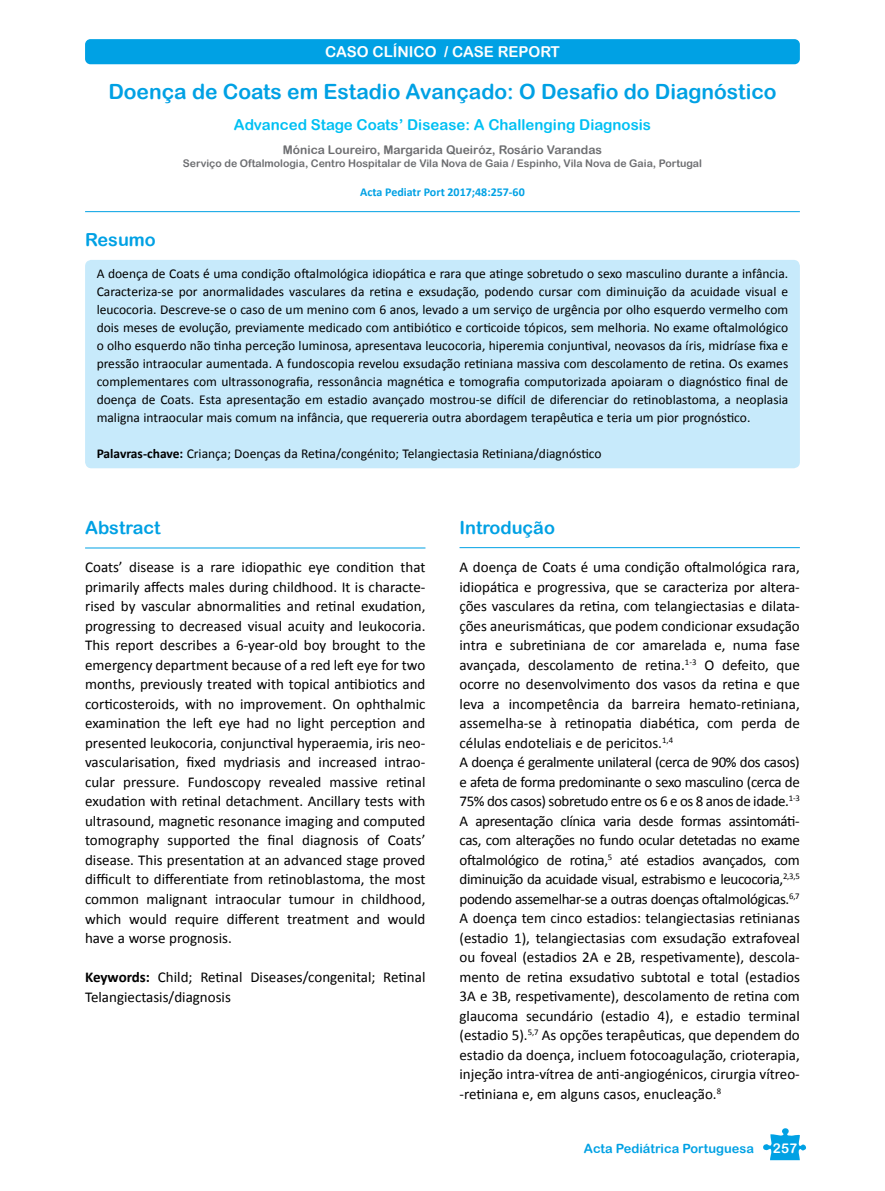
<style>
.page{position:relative;width:885px;height:1191px;background:#fff}
.page>*{position:absolute;margin:0;border:0;box-sizing:border-box;transform-origin:0 0}
.t1{font:21px "Arial Rounded MT Bold";color:#00a1e4}
.t2{font:18px "Arial Rounded MT Bold";color:#00a1e4}
.t3{font:15px/19.5px "Calibri";color:#000}
.t4{font:15px "Arial Rounded MT Bold";color:#00c0f3}
.t5{font:15px "Arial Rounded MT Bold";color:#fff}
.t6{font:13.5px/18px "Calibri";color:#000;text-align:justify}
.t7{font:13.5px "Arial Rounded MT Bold";color:#fff}
.t8{font:12.75px "Arial Rounded MT Bold";color:#00a1e4}
.t9{font:12px "Arial Rounded MT Bold";color:#6d6e71}
.t10{font:700 12px "Calibri";color:#00a1e4}
.t11{font:10.5px "Arial Rounded MT Bold";color:#6d6e71}
.s1{font-weight:700}
</style>
<div class="page">
<div style="left:85px;top:39px;width:714px;height:25px;background:#00a1e4;border-radius:5px"></div>
<svg style="left:763px;top:1128px;width:43px;height:32px"></svg>
<hr style="left:0;top:0;width:1px;height:309px;background:#e64097">
<hr style="left:85px;top:211px;width:714px;height:1px;background:#00a1e4">
<div style="left:85px;top:260px;width:714px;height:208px;background:#c7eafb;border-radius:6px"></div>
<hr style="left:85px;top:547px;width:340px;height:1px;background:#00a1e4">
<hr style="left:459px;top:547px;width:340px;height:1px;background:#00a1e4">
<p class="t5" style="left:325px;top:43px;width:236px">CASO CLÍNICO / CASE REPORT</p>
<h1 class="t1" style="left:108px;top:79px;width:669px">Doença de Coats em Estadio Avançado: O Desafio do Diagnóstico</h1>
<p class="t4" style="left:234px;top:116px;width:418px">Advanced Stage Coats’ Disease: A Challenging Diagnosis</p>
<p class="t9" style="left:283px;top:143px;width:320px">Mónica Loureiro, Margarida Queiróz, Rosário Varandas</p>
<p class="t11" style="left:183px;top:157px;width:520px">Serviço de Oftalmologia, Centro Hospitalar de Vila Nova de Gaia / Espinho, Vila Nova de Gaia, Portugal</p>
<p class="t10" style="left:360px;top:184px;width:166px">Acta Pediatr Port 2017;48:257-60</p>
<p class="t2" style="left:85px;top:229px;width:72px">Resumo</p>
<p class="t6" style="left:97px;top:264px;width:693px">A doença de Coats é uma condição oftalmológica idiopática e rara que atinge sobretudo o sexo masculino durante a infância.<br>Caracteriza-se por anormalidades vasculares da retina e exsudação, podendo cursar com diminuição da acuidade visual e leucocoria. Descreve-se o caso de um menino com 6 anos, levado a um serviço de urgência por olho esquerdo vermelho com dois meses de evolução, previamente medicado com antibiótico e corticoide tópicos, sem melhoria. No exame oftalmológico o olho esquerdo não tinha perceção luminosa, apresentava leucocoria, hiperemia conjuntival, neovasos da íris, midríase fixa e pressão intraocular aumentada. A fundoscopia revelou exsudação retiniana massiva com descolamento de retina. Os exames complementares com ultrassonografia, ressonância magnética e tomografia computorizada apoiaram o diagnóstico final de doença de Coats. Esta apresentação em estadio avançado mostrou-se difícil de diferenciar do retinoblastoma, a neoplasia maligna intraocular mais comum na infância, que requereria outra abordagem terapêutica e teria um pior prognóstico.</p>
<p class="t6" style="left:97px;top:444px;width:506px"><span class="s1">Palavras-chave:</span> Criança; Doenças da Retina/congénito; Telangiectasia Retiniana/diagnóstico</p>
<p class="t2" style="left:85px;top:517px;width:77px">Abstract</p>
<p class="t3" style="left:85px;top:557px;width:342px;text-align:justify">Coats’ disease is a rare idiopathic eye condition that primarily affects males during childhood. It is characte&shy;rised by vascular abnormalities and retinal exudation, progressing to decreased visual acuity and leukocoria.<br>This report describes a 6-year-old boy brought to the emergency department because of a red left eye for two months, previously treated with topical antibiotics and corticosteroids, with no improvement. On ophthalmic examination the left eye had no light perception and presented leukocoria, conjunctival hyperaemia, iris neo&shy;vascularisation, fixed mydriasis and increased intrao&shy;cular pressure. Fundoscopy revealed massive retinal exudation with retinal detachment. Ancillary tests with ultrasound, magnetic resonance imaging and computed tomography supported the final diagnosis of Coats’ disease. This presentation at an advanced stage proved difficult to differentiate from retinoblastoma, the most common malignant intraocular tumour in childhood, which would require different treatment and would have a worse prognosis.</p>
<p class="t3" style="left:85px;top:966px;width:342px"><span class="s1">Keywords:</span> Child; Retinal Diseases/congenital; Retinal<br>Telangiectasis/diagnosis</p>
<p class="t2" style="left:459px;top:517px;width:97px">Introdução</p>
<p class="t3" style="left:459px;top:556px;width:342px">A doença de Coats é uma condição oftalmológica rara, idiopática e progressiva, que se caracteriza por altera&shy;ções vasculares da retina, com telangiectasias e dilata&shy;ções aneurismáticas, que podem condicionar exsudação intra e subretiniana de cor amarelada e, numa fase avançada, descolamento de retina.<sup>1-3</sup> O defeito, que ocorre no desenvolvimento dos vasos da retina e que leva a incompetência da barreira hemato-retiniana, assemelha-se à retinopatia diabética, com perda de células endoteliais e de pericitos.<sup>1,4<br></sup>A doença é geralmente unilateral (cerca de 90% dos casos) e afeta de forma predominante o sexo masculino (cerca de 75% dos casos) sobretudo entre os 6 e os 8 anos de idade.<sup>1-3<br></sup>A apresentação clínica varia desde formas assintomáti&shy;cas, com alterações no fundo ocular detetadas no exame oftalmológico de rotina,<sup>5</sup> até estadios avançados, com diminuição da acuidade visual, estrabismo e leucocoria,<sup>2,3,5 </sup>podendo assemelhar-se a outras doenças oftalmológicas.<sup>6,7<br></sup>A doença tem cinco estadios: telangiectasias retinianas (estadio 1), telangiectasias com exsudação extrafoveal ou foveal (estadios 2A e 2B, respetivamente), descola&shy;mento de retina exsudativo subtotal e total (estadios 3A e 3B, respetivamente), descolamento de retina com glaucoma secundário (estadio 4), e estadio terminal (estadio 5).<sup>5,7</sup> As opções terapêuticas, que dependem do estadio da doença, incluem fotocoagulação, crioterapia, injeção intra-vítrea de anti-angiogénicos, cirurgia vítreo--retiniana e, em alguns casos, enucleação.<sup>8</sup></p>
<p class="t8" style="left:584px;top:1141px;width:171px">Acta Pediátrica Portuguesa</p>
<p class="t7" style="left:772px;top:1139px;width:26px">257</p>
</div>
